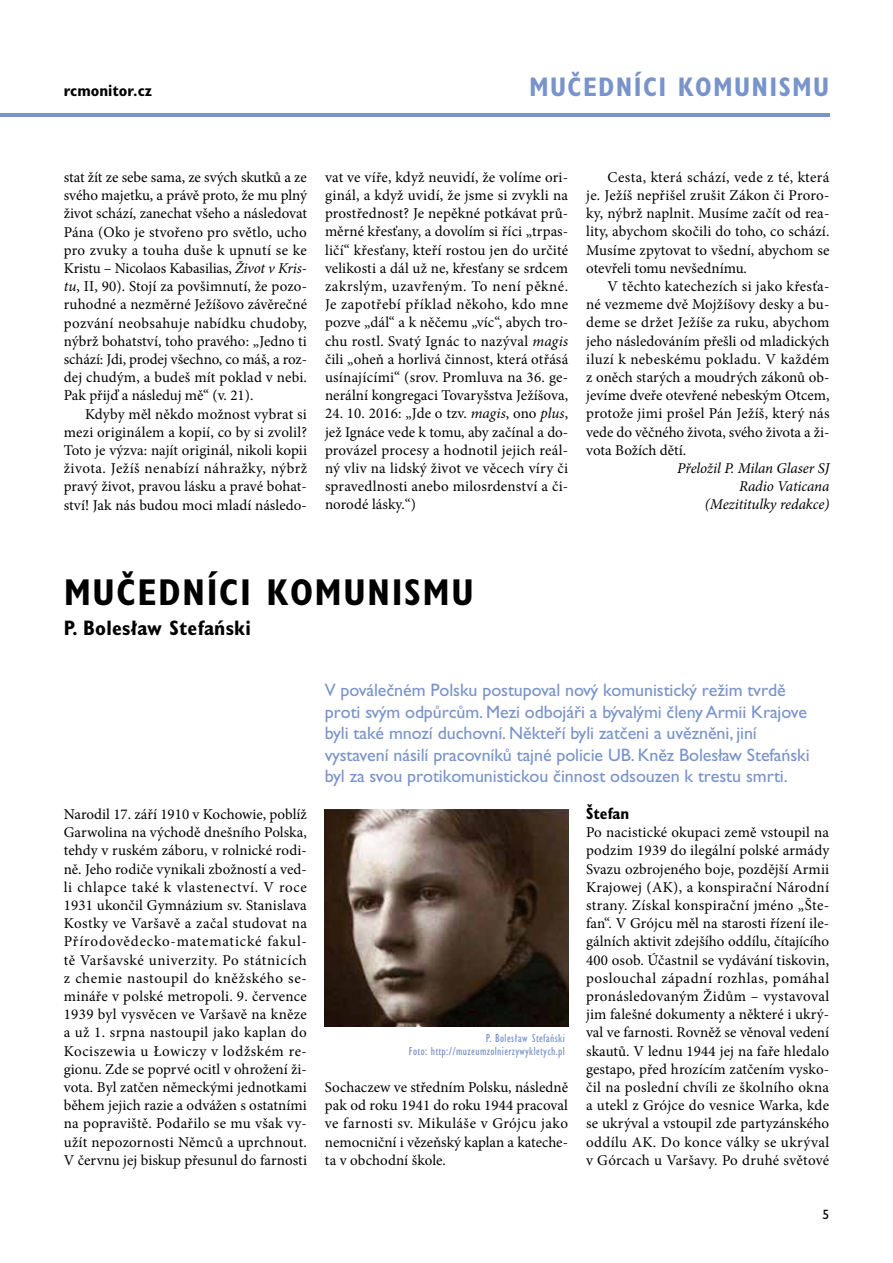
<style>
.page{position:relative;width:893px;height:1263px;background:#fff}
.page>*{position:absolute;margin:0;border:0;box-sizing:border-box;transform-origin:0 0}
.t1{font:700 condensed 37.5px "Gill Sans Std";letter-spacing:.04em;color:#000}
.t2{font:700 condensed 27px "Gill Sans Std";letter-spacing:.05em;color:#7993cb}
.t3{font:700 condensed 21px "Gill Sans Std";letter-spacing:.01em;color:#000}
.t4{font:18px/21.6px "Gill Sans Std";letter-spacing:-.005em;color:#7993cb}
.t5{font:700 condensed 16.5px "Gill Sans Std";color:#000}
.t6{font:15px/18.1px "Minion Pro";letter-spacing:.005em;color:#000;text-align:justify}
.t7{font:italic 15px/18.1px "Minion Pro";letter-spacing:-.005em;color:#000;text-align:right}
.t8{font:13.5px "Gill Sans Std";color:#000}
.t9{font:condensed 12px/13.5px "Gill Sans Std";letter-spacing:.03em;color:#7993cb;text-align:right}
.s1{font-style:italic}
</style>
<div class="page">
<hr style="left:0;top:113px;width:829px;height:4px;background:#7993cb">
<img style="left:325px;top:809px;width:243px;height:217px">
<p class="t5" style="left:64px;top:81px;width:90px">rcmonitor.cz</p>
<h2 class="t2" style="left:529px;top:71px;width:301px">MUČEDNÍCI KOMUNISMU</h2>
<p class="t6" style="left:64px;top:168px;width:245px">stat žít ze sebe sama, ze svých skutků a ze svého majetku, a právě proto, že mu plný život schází, zanechat všeho a následovat Pána (Oko je stvořeno pro světlo, ucho pro zvuky a touha duše k upnutí se ke Kristu – Nicolaos Kabasilias, <span class="s1">Život v Kris&shy;tu</span>, II, 90). Stojí za povšimnutí, že pozo&shy;ruhodné a nezměrné Ježíšovo závěrečné pozvání neobsahuje nabídku chudoby, nýbrž bohatství, toho pravého: „Jedno ti schází: Jdi, prodej všechno, co máš, a roz&shy;dej chudým, a budeš mít poklad v nebi.<br>Pak přijď a následuj mě“ (v. 21).</p>
<p class="t6" style="left:64px;top:405px;width:245px;text-indent:21px">Kdyby měl někdo možnost vybrat si mezi originálem a kopií, co by si zvolil?<br>Toto je výzva: najít originál, nikoli kopii života. Ježíš nenabízí náhražky, nýbrž pravý život, pravou lásku a pravé bohat&shy;ství! Jak nás budou moci mladí následo-</p>
<p class="t6" style="left:325px;top:168px;width:245px">vat ve víře, když neuvidí, že volíme ori&shy;ginál, a když uvidí, že jsme si zvykli na prostřednost? Je nepěkné potkávat prů&shy;měrné křesťany, a dovolím si říci „trpas&shy;ličí“ křesťany, kteří rostou jen do určité velikosti a dál už ne, křesťany se srdcem zakrslým, uzavřeným. To není pěkné.<br>Je zapotřebí příklad někoho, kdo mne pozve „dál“ a k něčemu „víc“, abych tro&shy;chu rostl. Svatý Ignác to nazýval <span class="s1">magis </span>čili „oheň a horlivá činnost, která otřásá usínajícími“ (srov. Promluva na 36. ge&shy;nerální kongregaci Tovaryšstva Ježíšova,</p>
<p class="t6" style="left:325px;top:405px;width:245px">24. 10. 2016: „Jde o tzv. <span class="s1">magis</span>, ono <span class="s1">plus</span>, jež Ignáce vede k tomu, aby začínal a do&shy;provázel procesy a hodnotil jejich reál&shy;ný vliv na lidský život ve věcech víry či spravedlnosti anebo milosrdenství a či&shy;norodé lásky.“)</p>
<p class="t6" style="left:586px;top:168px;width:245px;text-indent:21px">Cesta, která schází, vede z té, která je. Ježíš nepřišel zrušit Zákon či Proro&shy;ky, nýbrž naplnit. Musíme začít od rea&shy;lity, abychom skočili do toho, co schází.<br>Musíme zpytovat to všední, abychom se otevřeli tomu nevšednímu.</p>
<p class="t6" style="left:586px;top:277px;width:245px;text-indent:21px">V těchto katechezích si jako křesťa&shy;né vezmeme dvě Mojžíšovy desky a bu&shy;deme se držet Ježíše za ruku, abychom jeho následováním přešli od mladických iluzí k nebeskému pokladu. V každém z oněch starých a moudrých zákonů ob&shy;jevíme dveře otevřené nebeským Otcem, protože jimi prošel Pán Ježíš, který nás vede do věčného života, svého života a ži&shy;vota Božích dětí.</p>
<p class="t7" style="left:677px;top:459px;width:154px">Přeložil P. Milan Glaser SJ<br>Radio Vaticana (Mezititulky redakce)</p>
<h1 class="t1" style="left:64px;top:570px;width:411px">MUČEDNÍCI KOMUNISMU</h1>
<h3 class="t3" style="left:64px;top:616px;width:189px">P. Bolesław Stefański</h3>
<p class="t6" style="left:64px;top:805px;width:245px">Narodil 17. září 1910 v Kochowie, poblíž Garwolina na východě dnešního Polska, tehdy v ruském záboru, v rolnické rodi&shy;ně. Jeho rodiče vynikali zbožností a ved&shy;li chlapce také k vlastenectví. V roce 1931 ukončil Gymnázium sv. Stanislava Kostky ve Varšavě a začal studovat na Přírodovědecko-matematické fakul&shy;tě Varšavské univerzity. Po státnicích z chemie nastoupil do kněžského se&shy;mináře v polské metropoli. 9. července 1939 byl vysvěcen ve Varšavě na kněze a už 1. srpna nastoupil jako kaplan do Kociszewia u Łowiczy v lodžském re&shy;gionu. Zde se poprvé ocitl v ohrožení ži&shy;vota. Byl zatčen německými jednotkami během jejich razie a odvážen s ostatními na popraviště. Podařilo se mu však vy&shy;užít nepozornosti Němců a uprchnout.<br>V červnu jej biskup přesunul do farnosti</p>
<p class="t4" style="left:325px;top:679px;width:486px">V poválečném Polsku postupoval nový komunistický režim tvrdě proti svým odpůrcům. Mezi odbojáři a bývalými členy Armii Krajove byli také mnozí duchovní. Někteří byli zatčeni a uvězněni, jiní vystavení násilí pracovníků tajné policie UB. Kněz Bolesław Stefański byl za svou protikomunistickou činnost odsouzen k trestu smrti.</p>
<p class="t9" style="left:409px;top:1031px;width:157px">P. Bolesław Stefański<br>Foto: http://muzeumzolnierzywykletych.pl</p>
<p class="t6" style="left:325px;top:1078px;width:245px">Sochaczew ve středním Polsku, následně pak od roku 1941 do roku 1944 pracoval ve farnosti sv. Mikuláše v Grójcu jako nemocniční i vězeňský kaplan a kateche&shy;ta v obchodní škole.</p>
<p class="t5" style="left:586px;top:804px;width:45px">Štefan</p>
<p class="t6" style="left:586px;top:823px;width:245px">Po nacistické okupaci země vstoupil na podzim 1939 do ilegální polské armády Svazu ozbrojeného boje, pozdější Armii Krajowej (AK), a konspirační Národní strany. Získal konspirační jméno „Šte&shy;fan“. V Grójcu měl na starosti řízení ile&shy;gálních aktivit zdejšího oddílu, čítajícího 400 osob. Účastnil se vydávání tiskovin, poslouchal západní rozhlas, pomáhal pronásledovaným Židům – vystavoval jim falešné dokumenty a některé i ukrý&shy;val ve farnosti. Rovněž se věnoval vedení skautů. V lednu 1944 jej na faře hledalo gestapo, před hrozícím zatčením vysko&shy;čil na poslední chvíli ze školního okna a utekl z Grójce do vesnice Warka, kde se ukrýval a vstoupil zde partyzánského oddílu AK. Do konce války se ukrýval v Górcach u Varšavy. Po druhé světové</p>
<p class="t8" style="left:822px;top:1207px;width:8px">5</p>
</div>
